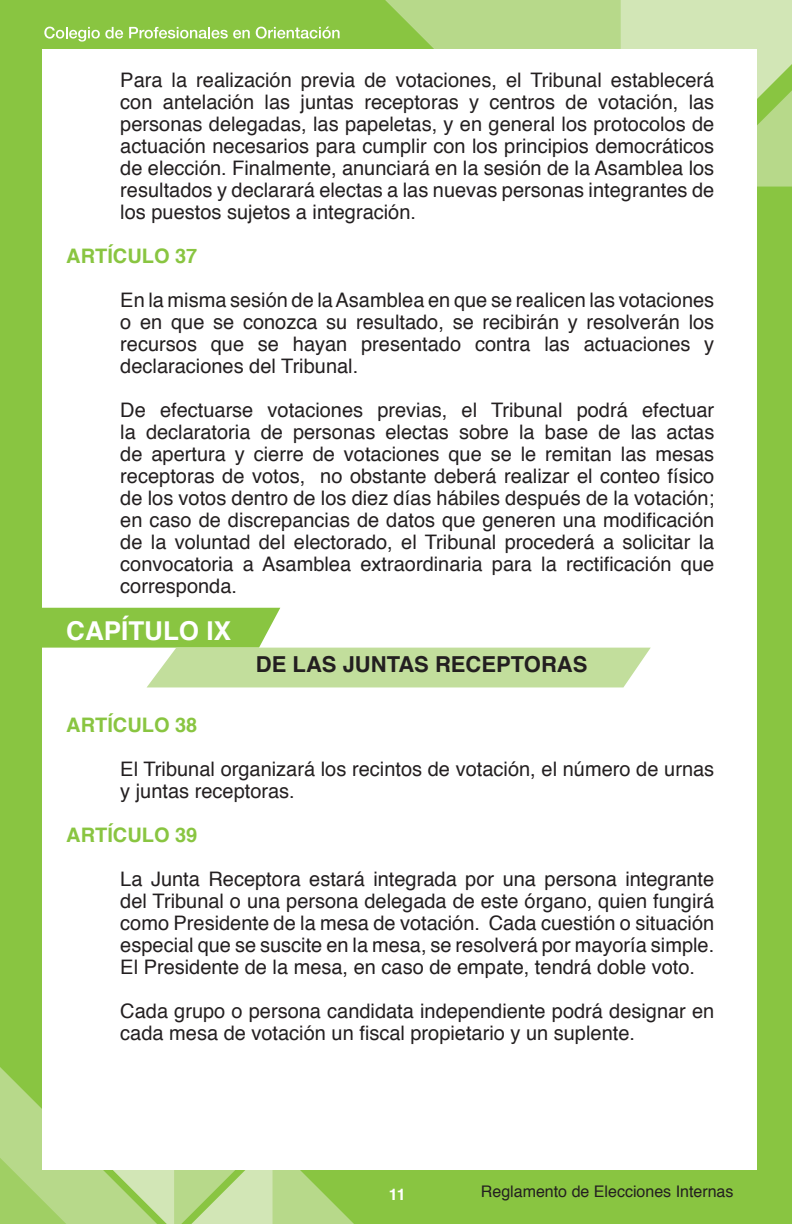
<style>
.page{position:relative;width:792px;height:1224px;background:#89c541}
.page>*{position:absolute;margin:0;border:0;box-sizing:border-box;transform-origin:0 0}
.t1{font:700 26px "Helvetica";color:#fff}
.t2{font:700 22px "Helvetica";color:#231f20}
.t3{font:20px/22px "Helvetica";color:#231f20;text-align:justify}
.t4{font:700 20px "Helvetica";color:#89c541}
.t5{font:16px "Helvetica";color:#231f20}
.t6{font:700 16px "Helvetica";color:#fff}
</style>
<div class="page">
<svg style="left:0;top:1067px;width:354px;height:157px;background:#b3d784"></svg>
<div style="left:621px;top:0;width:171px;height:50px;background:#d2e6b6"></div>
<svg style="left:376px;top:0;width:245px;height:50px;background:#b2d782"></svg>
<svg style="left:696px;top:33px;width:96px;height:154px;background:#bcdb92"></svg>
<div style="left:43px;top:50px;width:714px;height:1120px;background:#fff"></div>
<svg style="left:44px;top:27px;width:79px;height:15px"></svg>
<svg style="left:129px;top:27px;width:121px;height:12px"></svg>
<svg style="left:256px;top:27px;width:84px;height:12px"></svg>
<svg style="left:42px;top:608px;width:609px;height:79px"></svg>
<p class="t3" style="left:120px;top:70px;width:595px">Para la realización previa de votaciones, el Tribunal establecerá con antelación las juntas receptoras y centros de votación, las personas delegadas, las papeletas, y en general los protocolos de actuación necesarios para cumplir con los principios democráticos de elección. Finalmente, anunciará en la sesión de la Asamblea los resultados y declarará electas a las nuevas personas integrantes de los puestos sujetos a integración.</p>
<p class="t4" style="left:66px;top:240px;width:28px">ARTÍCULO</p>
<p class="t4" style="left:175px;top:240px;width:24px">37</p>
<p class="t3" style="left:120px;top:290px;width:595px">En la misma sesión de la Asamblea en que se realicen las votaciones o en que se conozca su resultado, se recibirán y resolverán los recursos que se hayan presentado contra las actuaciones y declaraciones del Tribunal.</p>
<p class="t3" style="left:120px;top:400px;width:596px">De efectuarse votaciones previas, el Tribunal podrá efectuar la declaratoria de personas electas sobre la base de las actas de apertura y cierre de votaciones que se le remitan las mesas receptoras de votos, no obstante deberá realizar el conteo físico de los votos dentro de los diez días hábiles después de la votación; en caso de discrepancias de datos que generen una modificación de la voluntad del electorado, el Tribunal procederá a solicitar la convocatoria a Asamblea extraordinaria para la rectificación que corresponda.</p>
<h1 class="t1" style="left:66px;top:610px;width:166px">CAPÍTULO IX</h1>
<p class="t2" style="left:256px;top:647px;width:333px">DE LAS JUNTAS RECEPTORAS</p>
<p class="t4" style="left:66px;top:709px;width:28px">ARTÍCULO</p>
<p class="t4" style="left:175px;top:709px;width:24px">38</p>
<p class="t3" style="left:120px;top:759px;width:595px">El Tribunal organizará los recintos de votación, el número de urnas y juntas receptoras.</p>
<p class="t4" style="left:66px;top:819px;width:28px">ARTÍCULO</p>
<p class="t4" style="left:175px;top:819px;width:24px">39</p>
<p class="t3" style="left:120px;top:869px;width:595px">La Junta Receptora estará integrada por una persona integrante del Tribunal o una persona delegada de este órgano, quien fungirá como Presidente de la mesa de votación. Cada cuestión o situación especial que se suscite en la mesa, se resolverá por mayoría simple.<br>El Presidente de la mesa, en caso de empate, tendrá doble voto.</p>
<p class="t3" style="left:120px;top:1001px;width:595px">Cada grupo o persona candidata independiente podrá designar en cada mesa de votación un fiscal propietario y un suplente.</p>
<p class="t6" style="left:389px;top:1181px;width:18px">11</p>
<p class="t5" style="left:481px;top:1179px;width:254px">Reglamento de Elecciones Internas</p>
</div>
